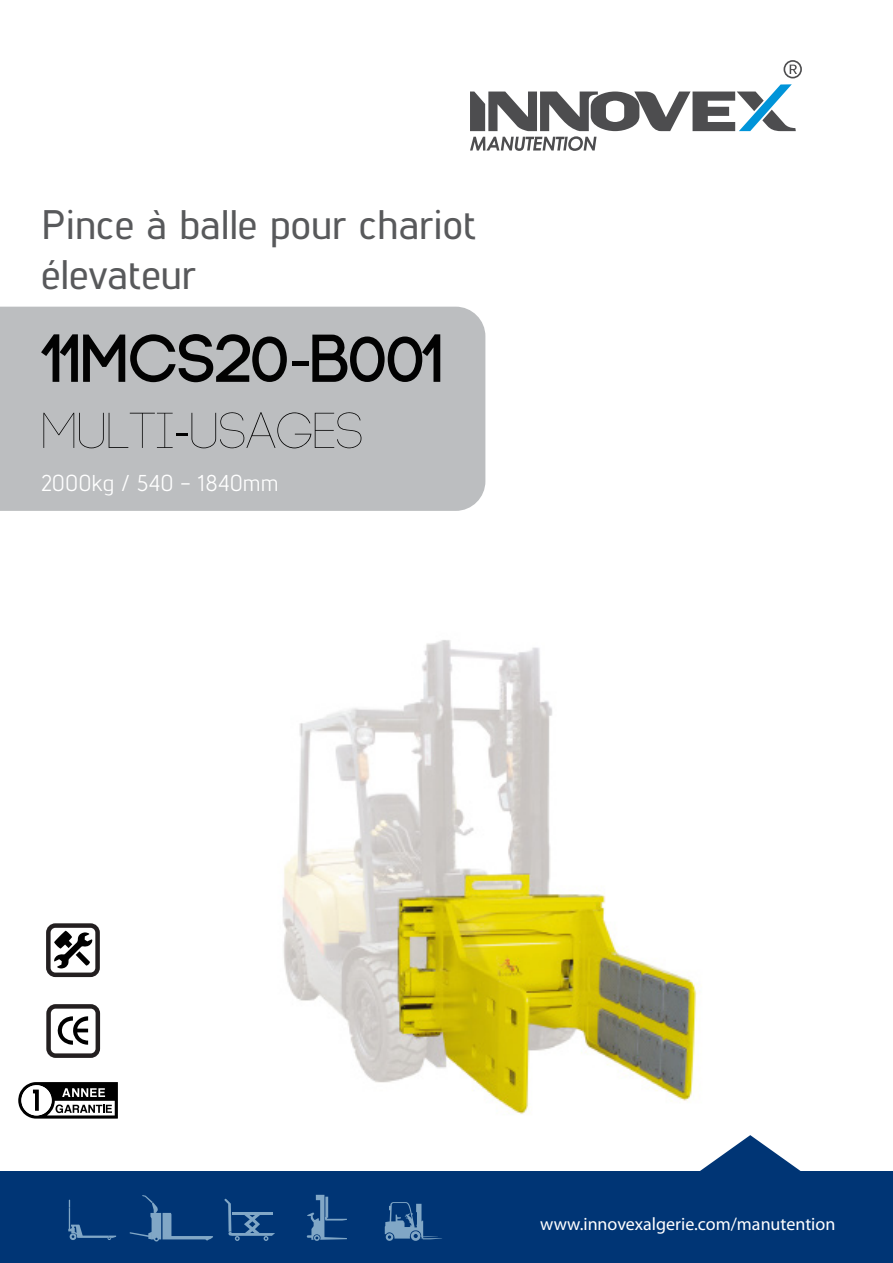
<style>
.page{position:relative;width:893px;height:1263px;background:#fff}
.page>*{position:absolute;margin:0;border:0;box-sizing:border-box;transform-origin:0 0}
.t1{font:700 67.5px "Code";letter-spacing:.005em;color:#020202}
.t2{font:300 50.25px "Code";letter-spacing:.005em;color:#000}
.t3{font:500 41.25px/49.5px "Lintel";color:#58595b}
.t4{font:22.95px "Lintel";color:#fff}
.t5{font:18px "Myriad Pro";color:#fff}
.s1{font-family:"Myriad Pro";font-weight:400}
.s2{font-family:"Myriad Pro"}
</style>
<div class="page">
<div style="left:0;top:307px;width:485px;height:204px;background:#bcbec0"></div>
<div style="left:0;top:1171px;width:893px;height:92px;background:#003575"></div>
<svg style="left:700px;top:1135px;width:101px;height:36px"></svg>
<svg style="left:306px;top:1195px;width:41px;height:46px"></svg>
<svg style="left:224px;top:1198px;width:51px;height:43px"></svg>
<div style="left:386px;top:1233px;width:7px;height:8px;background:#81a7c6;border-radius:50%"></div>
<svg style="left:385px;top:1202px;width:57px;height:37px"></svg>
<svg style="left:68px;top:1199px;width:48px;height:41px"></svg>
<svg style="left:129px;top:1195px;width:84px;height:46px"></svg>
<svg style="left:783px;top:60px;width:19px;height:18px"></svg>
<svg style="left:470px;top:84px;width:326px;height:67px"></svg>
<svg style="left:18px;top:1082px;width:100px;height:37px"></svg>
<svg style="left:46px;top:1004px;width:54px;height:54px"></svg>
<svg style="left:46px;top:923px;width:54px;height:54px"></svg>
<img style="left:282px;top:640px;width:417px;height:474px">
<h3 class="t3" style="left:41px;top:198px;width:437px">Pince à balle pour chariot élevateur</h3>
<h1 class="t1" style="left:45px;top:324px;width:401px">11MCS20<span class="s1">-</span>B001</h1>
<h2 class="t2" style="left:41px;top:406px;width:323px">MULTI<span class="s2">-</span>USAGES</h2>
<p class="t4" style="left:41px;top:467px;width:239px">2000kg / 540 - 1840mm</p>
<p class="t5" style="left:540px;top:1213px;width:297px">www.innovexalgerie.com/manutention</p>
</div>
